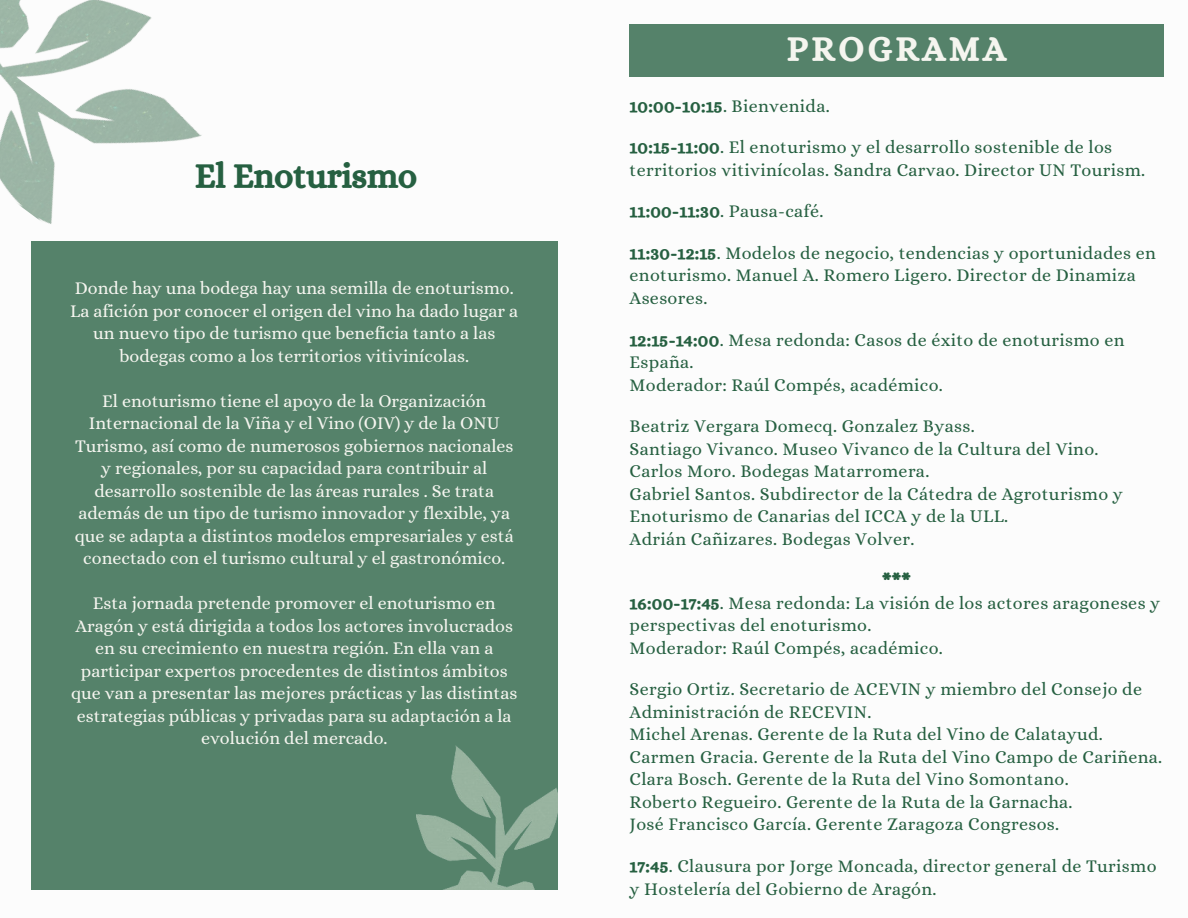
<style>
.page{position:relative;width:1188px;height:918px;background:#fff}
.page>*{position:absolute;margin:0;border:0;box-sizing:border-box;transform-origin:0 0}
.t1{font:34.5px "CA Generated";color:#266041}
.t2{font:34.5px "CA Generated";letter-spacing:.11em;color:#f5f5ef}
.t3{font:18px/22.5px "Alice";letter-spacing:.02em;color:#266041}
.t4{font:18px/22.5px "Alice";color:#f5f5ef;text-align:center}
.t5{font:18px "CA Generated";color:#266041}
.s1{font-family:"CA Generated"}
</style>
<div class="page">
<div style="left:630px;top:24px;width:534px;height:52px;background:#55826a"></div>
<div style="left:31px;top:241px;width:526px;height:649px;background:#55826a"></div>
<img style="left:0;top:0;width:202px;height:224px">
<img style="left:417px;top:746px;width:141px;height:144px">
<h1 class="t1" style="left:195px;top:157px;width:223px">El Enoturismo</h1>
<p class="t4" style="left:70px;top:278px;width:449px">Donde hay una bodega hay una semilla de enoturismo.<br>La afición por conocer el origen del vino ha dado lugar a un nuevo tipo de turismo que beneficia tanto a las bodegas como a los territorios vitivinícolas.</p>
<p class="t4" style="left:75px;top:391px;width:440px">El enoturismo tiene el apoyo de la Organización Internacional de la Viña y el Vino (OIV) y de la ONU Turismo, así como de numerosos gobiernos nacionales y regionales, por su capacidad para contribuir al desarrollo sostenible de las áreas rurales . Se trata además de un tipo de turismo innovador y flexible, ya que se adapta a distintos modelos empresariales y está conectado con el turismo cultural y el gastronómico.</p>
<p class="t4" style="left:71px;top:593px;width:448px">Esta jornada pretende promover el enoturismo en Aragón y está dirigida a todos los actores involucrados en su crecimiento en nuestra región. En ella van a participar expertos procedentes de distintos ámbitos que van a presentar las mejores prácticas y las distintas estrategias públicas y privadas para su adaptación a la evolución del mercado.</p>
<h1 class="t2" style="left:787px;top:30px;width:220px">PROGRAMA</h1>
<p class="t3" style="left:630px;top:95px;width:202px"><span class="s1">10:00-10:15</span>. Bienvenida.</p>
<p class="t3" style="left:630px;top:137px;width:517px"><span class="s1">10:15-11:00</span>. El enoturismo y el desarrollo sostenible de los territorios vitivinícolas. Sandra Carvao. Director UN Tourism.</p>
<p class="t3" style="left:630px;top:201px;width:195px"><span class="s1">11:00-11:30</span>. Pausa-café.</p>
<p class="t3" style="left:630px;top:243px;width:528px"><span class="s1">11:30-12:15</span>. Modelos de negocio, tendencias y oportunidades en enoturismo. Manuel A. Romero Ligero. Director de Dinamiza<br>Asesores.</p>
<p class="t3" style="left:630px;top:329px;width:496px"><span class="s1">12:15-14:00</span>. Mesa redonda: Casos de éxito de enoturismo en<br>España.<br>Moderador: Raúl Compés, académico.</p>
<p class="t3" style="left:630px;top:416px;width:495px">Beatriz Vergara Domecq. Gonzalez Byass.<br>Santiago Vivanco. Museo Vivanco de la Cultura del Vino.<br>Carlos Moro. Bodegas Matarromera.<br>Gabriel Santos. Subdirector de la Cátedra de Agroturismo y Enoturismo de Canarias del ICCA y de la ULL.<br>Adrián Cañizares. Bodegas Volver.</p>
<p class="t5" style="left:882px;top:571px;width:31px">***</p>
<p class="t3" style="left:630px;top:593px;width:532px"><span class="s1">16:00-17:45</span>. Mesa redonda: La visión de los actores aragoneses y perspectivas del enoturismo.<br>Moderador: Raúl Compés, académico.</p>
<p class="t3" style="left:630px;top:679px;width:534px">Sergio Ortiz. Secretario de ACEVIN y miembro del Consejo de Administración de RECEVIN.<br>Michel Arenas. Gerente de la Ruta del Vino de Calatayud.<br>Carmen Gracia. Gerente de la Ruta del Vino Campo de Cariñena.<br>Clara Bosch. Gerente de la Ruta del Vino Somontano.<br>Roberto Regueiro. Gerente de la Ruta de la Garnacha.<br>José Francisco García. Gerente Zaragoza Congresos.</p>
<p class="t3" style="left:630px;top:856px;width:528px"><span class="s1">17:45</span>. Clausura por Jorge Moncada, director general de Turismo y Hostelería del Gobierno de Aragón.</p>
</div>
